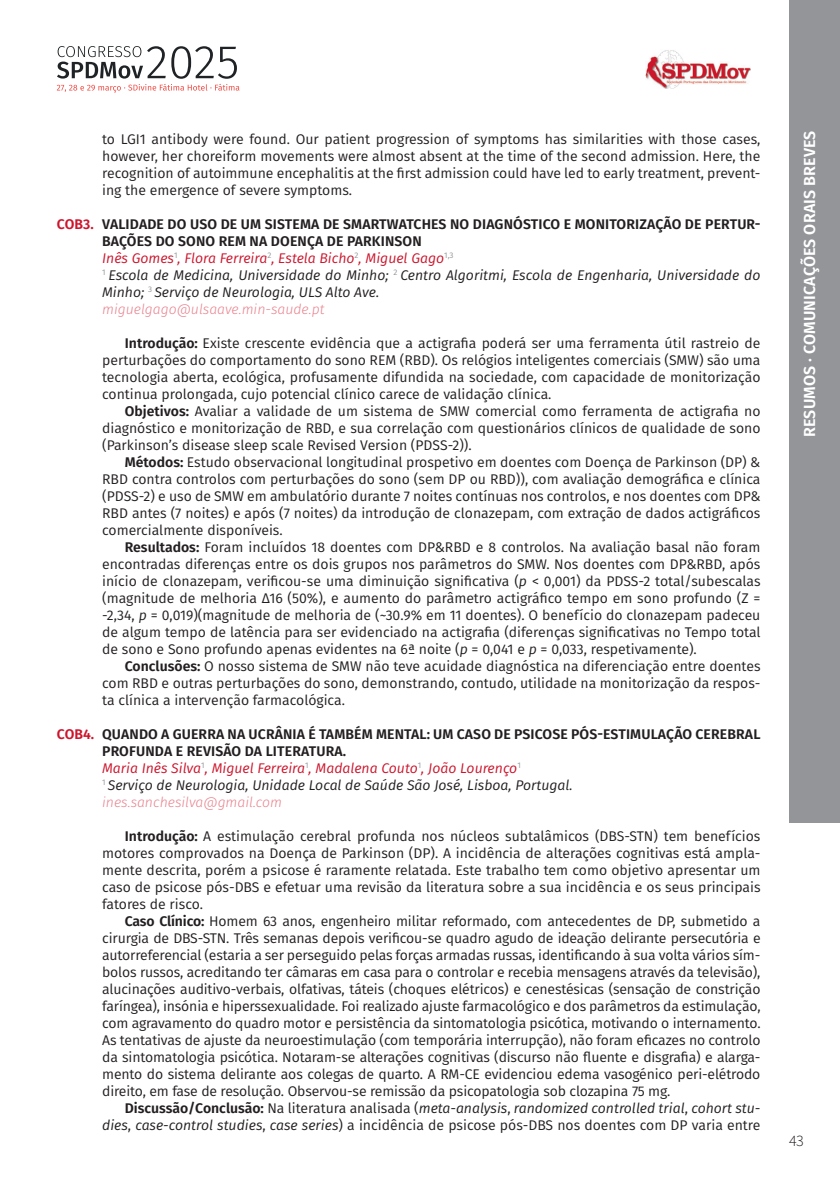
<style>
.page{position:relative;width:840px;height:1191px;background:#fff}
.page>*{position:absolute;margin:0;border:0;box-sizing:border-box;transform-origin:0 0}
.capitulo_lateral{font:600 16px "Fira Sans";letter-spacing:.01em;color:#fff}
.t1{font:300 16px "Source Sans Pro";color:#231f20}
.Texto_resumos{font:14px/17px "Fira Sans";color:#231f20;text-align:justify}
.Texto_resumos_-_titu{font:600 14px/17px "Fira Sans";letter-spacing:.01em;color:#231f20}
.Texto_resumos_-_fili{font:italic 14px/17px "Fira Sans";color:#231f20}
.Texto_resumos-2{font:italic 14px/17px "Fira Sans";color:#231f20;text-align:right}
.Texto_resumos_-_auto{font:italic 14px "Fira Sans";color:#cd152c}
.Texto_resumos_-_emai{font:italic 300 14px "Fira Sans";color:#e9828d}
.s1{color:#cd152c}
.s2{font-weight:600}
.s3{font-style:italic}
.s4{font-weight:600;font-style:normal}
.s5{font-style:normal}
</style>
<div class="page">
<div style="left:788px;top:0;width:51px;height:822px;background:#939598"></div>
<img style="left:645px;top:50px;width:104px;height:39px">
<svg style="left:57px;top:46px;width:182px;height:46px"></svg>
<p class="Texto_resumos" style="left:102px;top:130px;width:659px">to LGI1 antibody were found. Our patient progression of symptoms has similarities with those cases, however, her choreiform movements were almost absent at the time of the second admission. Here, the recognition of autoimmune encephalitis at the first admission could have led to early treatment, prevent&shy;ing the emergence of severe symptoms.</p>
<p class="Texto_resumos_-_titu" style="left:102px;top:214px;width:659px;text-indent:-45px"><span class="s1">COB3.</span> VALIDADE DO USO DE UM SISTEMA DE SMARTWATCHES NO DIAGNÓSTICO E MONITORIZAÇÃO DE PERTUR-<br>BAÇÕES DO SONO REM NA DOENÇA DE PARKINSON</p>
<p class="Texto_resumos_-_auto" style="left:102px;top:247px;width:353px">Inês Gomes<sup>1</sup>, Flora Ferreira<sup>2</sup>, Estela Bicho<sup>2</sup>, Miguel Gago<sup>1,3</sup></p>
<p class="Texto_resumos_-_fili" style="left:102px;top:266px;width:659px"><sup>1</sup> Escola de Medicina, Universidade do Minho; <sup>2</sup> Centro Algoritmi, Escola de Engenharia, Universidade do<br>Minho; <sup>3</sup> Serviço de Neurologia, ULS Alto Ave.</p>
<p class="Texto_resumos_-_emai" style="left:102px;top:299px;width:224px">miguelgago@ulsaave.min-saude.pt</p>
<p class="Texto_resumos" style="left:102px;top:334px;width:659px;text-indent:23px"><span class="s2">Introdução:</span> Existe crescente evidência que a actigrafia poderá ser uma ferramenta útil rastreio de perturbações do comportamento do sono REM (RBD). Os relógios inteligentes comerciais (SMW) são uma tecnologia aberta, ecológica, profusamente difundida na sociedade, com capacidade de monitorização continua prolongada, cujo potencial clínico carece de validação clínica.</p>
<p class="Texto_resumos" style="left:102px;top:402px;width:659px;text-indent:23px"><span class="s2">Objetivos:</span> Avaliar a validade de um sistema de SMW comercial como ferramenta de actigrafia no diagnóstico e monitorização de RBD, e sua correlação com questionários clínicos de qualidade de sono (Parkinson’s disease sleep scale Revised Version (PDSS-2)).</p>
<p class="Texto_resumos" style="left:102px;top:453px;width:659px;text-indent:23px"><span class="s2">Métodos:</span> Estudo observacional longitudinal prospetivo em doentes com Doença de Parkinson (DP) &amp; RBD contra controlos com perturbações do sono (sem DP ou RBD)), com avaliação demográfica e clínica (PDSS-2) e uso de SMW em ambulatório durante 7 noites contínuas nos controlos, e nos doentes com DP&amp; RBD antes (7 noites) e após (7 noites) da introdução de clonazepam, com extração de dados actigráficos comercialmente disponíveis.</p>
<p class="Texto_resumos" style="left:102px;top:538px;width:659px;text-indent:23px"><span class="s2">Resultados:</span> Foram incluídos 18 doentes com DP&amp;RBD e 8 controlos. Na avaliação basal não foram encontradas diferenças entre os dois grupos nos parâmetros do SMW. Nos doentes com DP&amp;RBD, após início de clonazepam, verificou-se uma diminuição significativa (<span class="s3">p</span> &lt; 0,001) da PDSS-2 total/subescalas (magnitude de melhoria ∆16 (50%), e aumento do parâmetro actigráfico tempo em sono profundo (Z = -2,34, <span class="s3">p</span> = 0,019)(magnitude de melhoria de (~30.9% em 11 doentes). O benefício do clonazepam padeceu de algum tempo de latência para ser evidenciado na actigrafia (diferenças significativas no Tempo total de sono e Sono profundo apenas evidentes na 6ª noite (<span class="s3">p</span> = 0,041 e <span class="s3">p</span> = 0,033, respetivamente).</p>
<p class="Texto_resumos" style="left:102px;top:657px;width:659px;text-indent:23px"><span class="s2">Conclusões:</span> O nosso sistema de SMW não teve acuidade diagnóstica na diferenciação entre doentes com RBD e outras perturbações do sono, demonstrando, contudo, utilidade na monitorização da respos&shy;ta clínica a intervenção farmacológica.</p>
<p class="Texto_resumos_-_titu" style="left:102px;top:724px;width:659px;text-indent:-45px"><span class="s1">COB4.</span> QUANDO A GUERRA NA UCRÂNIA É TAMBÉM MENTAL: UM CASO DE PSICOSE PÓS-ESTIMULAÇÃO CEREBRAL<br>PROFUNDA E REVISÃO DA LITERATURA.</p>
<p class="Texto_resumos_-_auto" style="left:102px;top:757px;width:420px">Maria Inês Silva<sup>1</sup>, Miguel Ferreira<sup>1</sup>, Madalena Couto<sup>1</sup>, João Lourenço<sup>1</sup></p>
<p class="Texto_resumos_-_fili" style="left:102px;top:776px;width:472px"><sup>1</sup> Serviço de Neurologia, Unidade Local de Saúde São José, Lisboa, Portugal.</p>
<p class="Texto_resumos_-_emai" style="left:102px;top:792px;width:181px">ines.sanchesilva@gmail.com</p>
<p class="Texto_resumos" style="left:102px;top:827px;width:659px;text-indent:23px"><span class="s2">Introdução:</span> A estimulação cerebral profunda nos núcleos subtalâmicos (DBS-STN) tem benefícios motores comprovados na Doença de Parkinson (DP). A incidência de alterações cognitivas está ampla&shy;mente descrita, porém a psicose é raramente relatada. Este trabalho tem como objetivo apresentar um caso de psicose pós-DBS e efetuar uma revisão da literatura sobre a sua incidência e os seus principais fatores de risco.</p>
<p class="Texto_resumos" style="left:102px;top:912px;width:659px;text-indent:23px"><span class="s2">Caso Clínico:</span> Homem 63 anos, engenheiro militar reformado, com antecedentes de DP, submetido a cirurgia de DBS-STN. Três semanas depois verificou-se quadro agudo de ideação delirante persecutória e autorreferencial (estaria a ser perseguido pelas forças armadas russas, identificando à sua volta vários sím&shy;bolos russos, acreditando ter câmaras em casa para o controlar e recebia mensagens através da televisão), alucinações auditivo-verbais, olfativas, táteis (choques elétricos) e cenestésicas (sensação de constrição faríngea), insónia e hiperssexualidade. Foi realizado ajuste farmacológico e dos parâmetros da estimulação, com agravamento do quadro motor e persistência da sintomatologia psicótica, motivando o internamento.<br>As tentativas de ajuste da neuroestimulação (com temporária interrupção), não foram eficazes no controlo da sintomatologia psicótica. Notaram-se alterações cognitivas (discurso não fluente e disgrafia) e alarga&shy;mento do sistema delirante aos colegas de quarto. A RM-CE evidenciou edema vasogénico peri-elétrodo direito, em fase de resolução. Observou-se remissão da psicopatologia sob clozapina 75 mg.</p>
<p class="Texto_resumos-2" style="left:102px;top:1099px;width:659px"><span class="s4">Discussão/Conclusão:</span> <span class="s5">Na literatura analisada (</span>meta-analysis<span class="s5">,</span> randomized controlled trial<span class="s5">,</span> cohort stu&shy;dies<span class="s5">,</span> case-control studies<span class="s5">,</span> case series<span class="s5">) a incidência de psicose pós-DBS nos doentes com DP varia entre</span></p>
<p class="capitulo_lateral" style="left:796px;top:437px;width:308px;rotate:-90deg">RESUMOS · COMUNICAÇÕES ORAIS BREVES</p>
<p class="t1" style="left:788px;top:1131px;width:16px">43</p>
</div>
